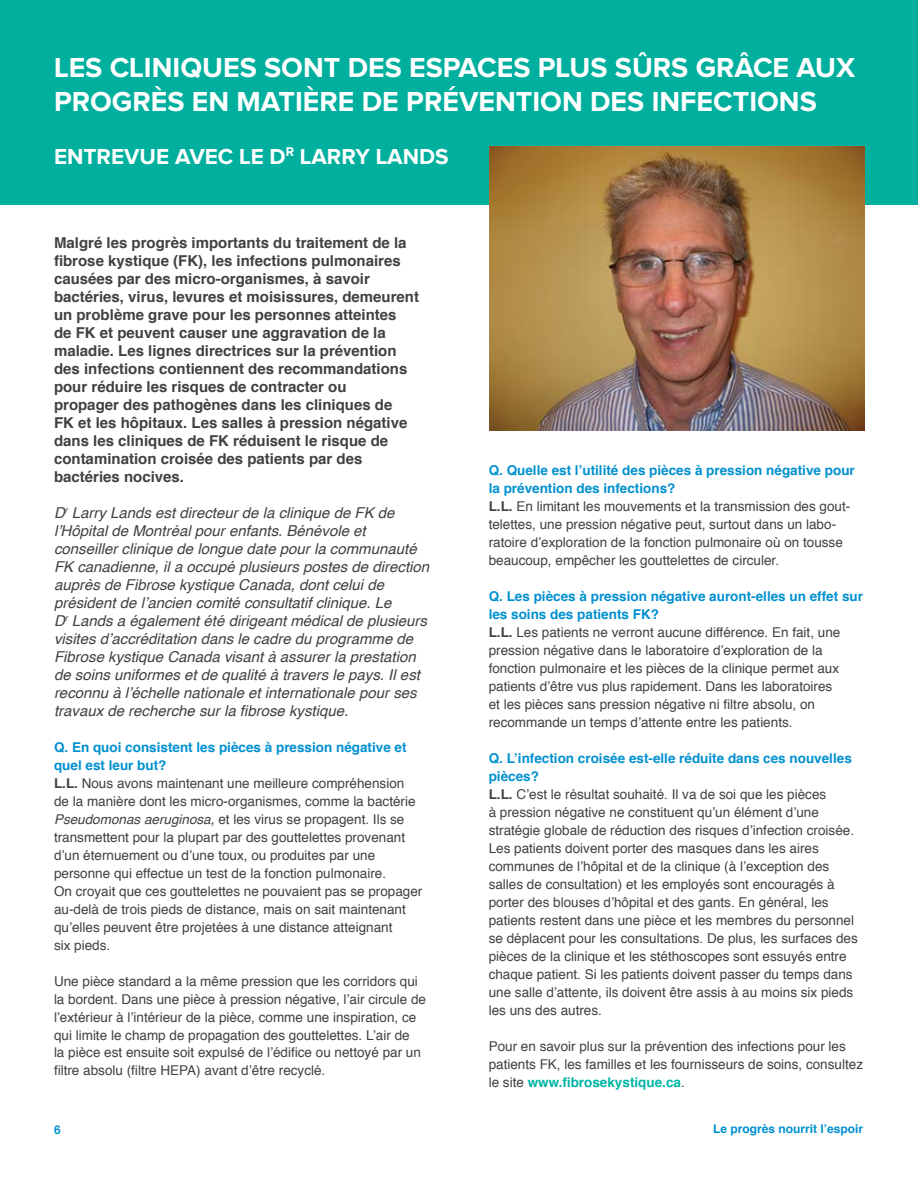
<style>
.page{position:relative;width:918px;height:1188px;background:#fff}
.page>*{position:absolute;margin:0;border:0;box-sizing:border-box;transform-origin:0 0}
.t1{font:700 28.5px/34.5px "Proxima Nova";color:#fff}
.t2{font:700 22.5px "Proxima Nova";color:#fff}
.t3{font:700 15px/18px "Helvetica";color:#414042}
.t4{font:italic 15px/18px "Helvetica";color:#414042}
.t5{font:13.5px/18px "Helvetica";color:#414042}
.t6{font:700 12px "Helvetica";color:#0090d0}
.s1{font-weight:700;color:#0090d0}
.s2{font-weight:700}
.s3{font-style:italic}
.s4{font-weight:700;color:#00b5a5}
</style>
<div class="page">
<div style="left:0;top:0;width:918px;height:205px;background:#00af9d"></div>
<img style="left:489px;top:146px;width:375px;height:284px">
<h1 class="t1" style="left:54px;top:51px;width:803px">LES CLINIQUES SONT DES ESPACES PLUS SÛRS GRÂCE AUX<br>PROGRÈS EN MATIÈRE DE PRÉVENTION DES INFECTIONS</h1>
<h2 class="t2" style="left:54px;top:146px;width:396px">ENTREVUE AVEC LE D<sup>R</sup> LARRY LANDS</h2>
<p class="t3" style="left:54px;top:233px;width:367px">Malgré les progrès importants du traitement de la fibrose kystique (FK), les infections pulmonaires causées par des micro-organismes, à savoir bactéries, virus, levures et moisissures, demeurent un problème grave pour les personnes atteintes<br>de FK et peuvent causer une aggravation de la maladie. Les lignes directrices sur la prévention des infections contiennent des recommandations pour réduire les risques de contracter ou<br>propager des pathogènes dans les cliniques de<br>FK et les hôpitaux. Les salles à pression négative dans les cliniques de FK réduisent le risque de contamination croisée des patients par des bactéries nocives.</p>
<p class="t4" style="left:54px;top:504px;width:377px">D<sup>r</sup> Larry Lands est directeur de la clinique de FK de l’Hôpital de Montréal pour enfants. Bénévole et conseiller clinique de longue date pour la communauté FK canadienne, il a occupé plusieurs postes de direction auprès de Fibrose kystique Canada, dont celui de président de l’ancien comité consultatif clinique. Le<br>D<sup>r</sup> Lands a également été dirigeant médical de plusieurs visites d’accréditation dans le cadre du programme de Fibrose kystique Canada visant à assurer la prestation de soins uniformes et de qualité à travers le pays. Il est reconnu à l’échelle nationale et internationale pour ses travaux de recherche sur la fibrose kystique.</p>
<p class="t5" style="left:54px;top:738px;width:370px"><span class="s1">Q. En quoi consistent les pièces à pression négative et quel est leur but?<br></span><span class="s2">L.L.</span> Nous avons maintenant une meilleure compréhension de la manière dont les micro-organismes, comme la bactérie <span class="s3">Pseudomonas aeruginosa,</span> et les virus se propagent. Ils se transmettent pour la plupart par des gouttelettes provenant d’un éternuement ou d’une toux, ou produites par une personne qui effectue un test de la fonction pulmonaire.<br>On croyait que ces gouttelettes ne pouvaient pas se propager au-delà de trois pieds de distance, mais on sait maintenant qu’elles peuvent être projetées à une distance atteignant<br>six pieds.</p>
<p class="t5" style="left:54px;top:972px;width:374px">Une pièce standard a la même pression que les corridors qui la bordent. Dans une pièce à pression négative, l’air circule de l’extérieur à l’intérieur de la pièce, comme une inspiration, ce qui limite le champ de propagation des gouttelettes. L’air de<br>la pièce est ensuite soit expulsé de l’édifice ou nettoyé par un filtre absolu (filtre HEPA) avant d’être recyclé.</p>
<p class="t6" style="left:54px;top:1120px;width:8px">6</p>
<p class="t5" style="left:489px;top:461px;width:368px"><span class="s1">Q. Quelle est l’utilité des pièces à pression négative pour la prévention des infections?<br></span><span class="s2">L.L.</span> En limitant les mouvements et la transmission des gout&shy;telettes, une pression négative peut, surtout dans un labo&shy;ratoire d’exploration de la fonction pulmonaire où on tousse beaucoup, empêcher les gouttelettes de circuler.</p>
<p class="t5" style="left:489px;top:587px;width:376px"><span class="s1">Q. Les pièces à pression négative auront-elles un effet sur les soins des patients FK?<br></span><span class="s2">L.L.</span> Les patients ne verront aucune différence. En fait, une pression négative dans le laboratoire d’exploration de la fonction pulmonaire et les pièces de la clinique permet aux patients d’être vus plus rapidement. Dans les laboratoires<br>et les pièces sans pression négative ni filtre absolu, on recommande un temps d’attente entre les patients.</p>
<p class="t5" style="left:489px;top:749px;width:371px"><span class="s1">Q. L’infection croisée est-elle réduite dans ces nouvelles pièces?<br></span><span class="s2">L.L.</span> C’est le résultat souhaité. Il va de soi que les pièces<br>à pression négative ne constituent qu’un élément d’une stratégie globale de réduction des risques d’infection croisée.<br>Les patients doivent porter des masques dans les aires communes de l’hôpital et de la clinique (à l’exception des salles de consultation) et les employés sont encouragés à porter des blouses d’hôpital et des gants. En général, les patients restent dans une pièce et les membres du personnel se déplacent pour les consultations. De plus, les surfaces des pièces de la clinique et les stéthoscopes sont essuyés entre chaque patient. Si les patients doivent passer du temps dans une salle d’attente, ils doivent être assis à au moins six pieds les uns des autres.</p>
<p class="t5" style="left:489px;top:1037px;width:376px">Pour en savoir plus sur la prévention des infections pour les patients FK, les familles et les fournisseurs de soins, consultez le site <span class="s4">www.fibrosekystique.ca</span>.</p>
<p class="t6" style="left:713px;top:1119px;width:152px">Le progrès nourrit l’espoir</p>
</div>
